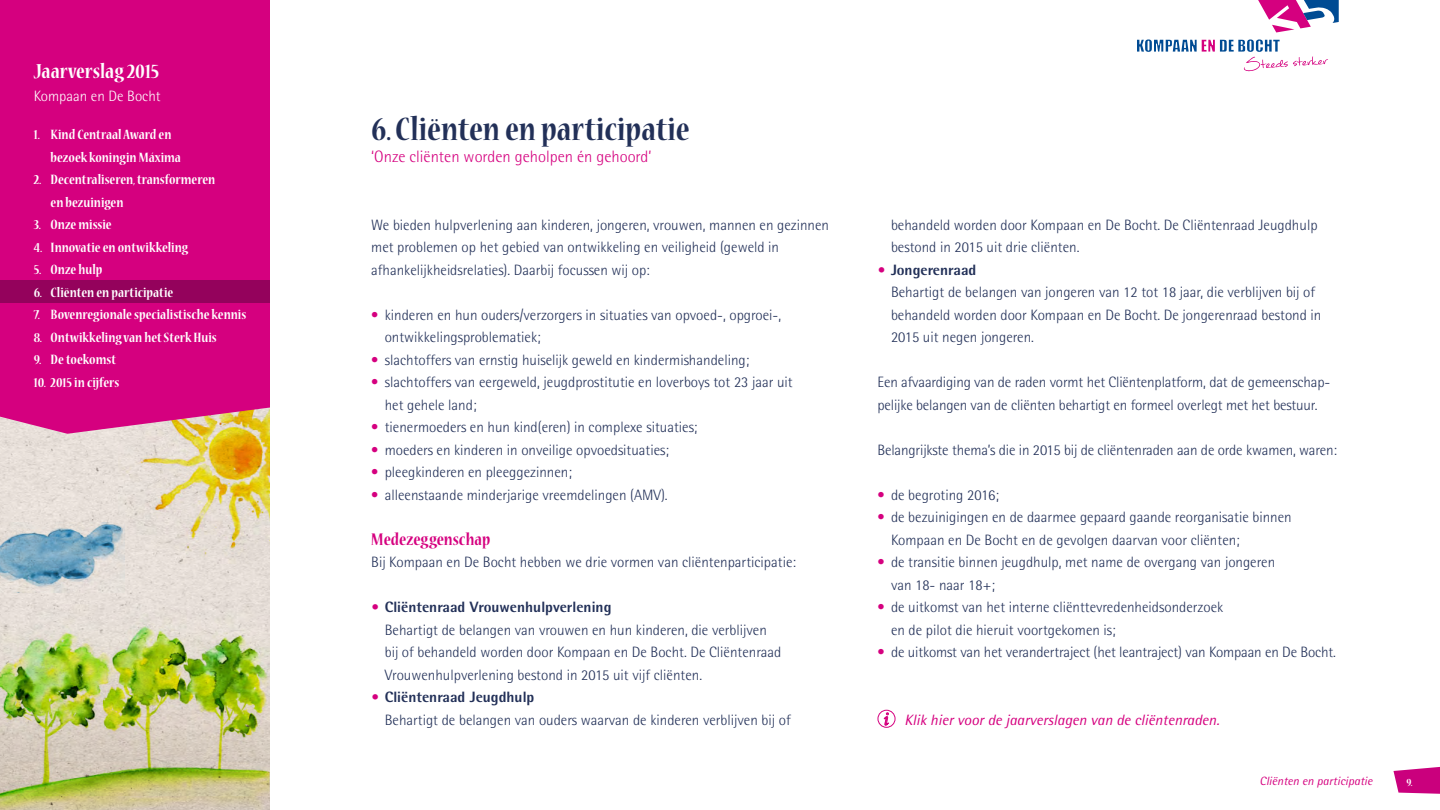
<style>
.page{position:relative;width:1440px;height:810px;background:#fff}
.page>*{position:absolute;margin:0;border:0;box-sizing:border-box;transform-origin:0 0}
.t1{font:700 condensed 36px "Nueva Std";color:#223058}
.t2{font:700 condensed 22.5px "Nueva Std";color:#fff}
.t3{font:700 condensed 18.75px "Nueva Std";color:#d5007f}
.t4{font:300 16.5px "Rotis Semi Sans";color:#d5007f}
.t5{font:300 15px/22.5px "Rotis Semi Sans";color:#223058}
.t6{font:700 condensed 15px/22.5px "Nueva Std";color:#fff}
.t7{font:italic 15px "Rotis Semi Sans";color:#d5007f}
.t8{font:300 15px "Rotis Semi Sans";color:#fff}
.t9{font:italic 12px "Rotis Semi Sans";color:#d5007f}
.t10{font:700 condensed 12px "Nueva Std";color:#fff}
.s1{color:#d5007f}
.s2{font-weight:800;color:#d5007f}
.s3{font-weight:800}
.s4{font-family:"Agfa Rotis Serif";font-size:18.23px}
</style>
<div class="page">
<img style="left:0;top:434px;width:270px;height:170px">
<img style="left:118px;top:434px;width:152px;height:129px">
<div style="left:0;top:0;width:270px;height:434px;background:#d5007f"></div>
<img style="left:0;top:522px;width:125px;height:71px">
<img style="left:0;top:604px;width:270px;height:206px">
<svg style="left:1258px;top:0;width:81px;height:32px"></svg>
<svg style="left:1137px;top:39px;width:191px;height:32px"></svg>
<svg style="left:1394px;top:767px;width:46px;height:27px"></svg>
<svg style="left:884px;top:713px;width:5px;height:13px"></svg>
<div style="left:878px;top:710px;width:18px;height:18px;border:1px solid #d5007f;border-radius:50%"></div>
<div style="left:0;top:281px;width:270px;height:22px;background:#94025c"></div>
<h2 class="t2" style="left:34px;top:61px;width:127px">Jaarverslag 2015</h2>
<p class="t8" style="left:34px;top:87px;width:129px">Kompaan en De Bocht</p>
<p class="t6" style="left:51px;top:124px;width:132px;text-indent:-17px">1. Kind Centraal Award en bezoek koningin Máxima</p>
<p class="t6" style="left:51px;top:169px;width:166px;text-indent:-17px">2. Decentraliseren, transformeren en bezuinigen</p>
<p class="t6" style="left:34px;top:214px;width:79px">3. Onze missie</p>
<p class="t6" style="left:34px;top:237px;width:156px">4. Innovatie en ontwikkeling</p>
<p class="t6" style="left:34px;top:259px;width:70px">5. Onze hulp</p>
<p class="t6" style="left:34px;top:282px;width:141px">6. Cliënten en participatie</p>
<p class="t6" style="left:34px;top:304px;width:214px">7. Bovenregionale specialistische kennis</p>
<p class="t6" style="left:34px;top:327px;width:184px">8. Ontwikkeling van het Sterk Huis</p>
<p class="t6" style="left:34px;top:349px;width:84px">9. De toekomst</p>
<p class="t6" style="left:34px;top:372px;width:87px">10. 2015 in cijfers</p>
<h1 class="t1" style="left:371px;top:112px;width:320px">6. Cliënten en participatie</h1>
<p class="t4" style="left:371px;top:147px;width:282px">‘Onze cliënten worden geholpen én gehoord’</p>
<p class="t5" style="left:371px;top:213px;width:459px">We bieden hulpverlening aan kinderen, jongeren, vrouwen, mannen en gezinnen met problemen op het gebied van ontwikkeling en veiligheid (geweld in afhankelijkheidsrelaties). Daarbij focussen wij op:</p>
<p class="t5" style="left:385px;top:303px;width:398px;text-indent:-14px"><span class="s1">•</span> kinderen en hun ouders/verzorgers in situaties van opvoed-, opgroei-, ontwikkelingsproblematiek;</p>
<p class="t5" style="left:371px;top:348px;width:380px"><span class="s1">•</span> slachtoffers van ernstig huiselijk geweld en kindermishandeling;</p>
<p class="t5" style="left:385px;top:371px;width:410px;text-indent:-14px"><span class="s1">•</span> slachtoffers van eergeweld, jeugdprostitutie en loverboys tot 23 jaar uit het gehele land;</p>
<p class="t5" style="left:371px;top:416px;width:328px"><span class="s1">•</span> tienermoeders en hun kind(eren) in complexe situaties;</p>
<p class="t5" style="left:371px;top:438px;width:299px"><span class="s1">•</span> moeders en kinderen in onveilige opvoedsituaties;</p>
<p class="t5" style="left:371px;top:461px;width:202px"><span class="s1">•</span> pleegkinderen en pleeggezinnen;</p>
<p class="t5" style="left:371px;top:483px;width:298px"><span class="s1">•</span> alleenstaande minderjarige vreemdelingen (AMV).</p>
<p class="t3" style="left:371px;top:530px;width:120px">Medezeggenschap</p>
<p class="t5" style="left:371px;top:551px;width:426px">Bij Kompaan en De Bocht hebben we drie vormen van cliëntenparticipatie:</p>
<p class="t5" style="left:385px;top:596px;width:398px;text-indent:-14px"><span class="s2">•</span> <span class="s3">Cliëntenraad Vrouwenhulpverlening<br></span>Behartigt de belangen van vrouwen en hun kinderen, die verblijven bij of behandeld worden door Kompaan en De Bocht. De Cliëntenraad Vrouwenhulpverlening bestond in 2015 uit vijf cliënten.</p>
<p class="t5" style="left:385px;top:686px;width:407px;text-indent:-14px"><span class="s2">•</span> <span class="s3">Cliëntenraad Jeugdhulp<br></span>Behartigt de belangen van ouders waarvan de kinderen verblijven bij of</p>
<p class="t5" style="left:891px;top:213px;width:428px">behandeld worden door Kompaan en De Bocht. De Cliëntenraad Jeugdhulp bestond in 2015 uit drie cliënten.</p>
<p class="t5" style="left:891px;top:258px;width:432px;text-indent:-14px"><span class="s2">•</span> <span class="s3">Jongerenraad<br></span>Behartigt de belangen van jongeren van 12 tot 18 jaar, die verblijven bij of behandeld worden door Kompaan en De Bocht. De jongerenraad bestond in 2015 uit negen jongeren.</p>
<p class="t5" style="left:878px;top:371px;width:454px">Een afvaardiging van de raden vormt het Cliëntenplatform, dat de gemeenschap&shy;pelijke belangen van de cliënten behartigt en formeel overlegt met het bestuur.</p>
<p class="t5" style="left:878px;top:438px;width:461px">Belangrijkste thema’s die in 2015 bij de cliëntenraden aan de orde kwamen, waren:</p>
<p class="t5" style="left:878px;top:483px;width:123px"><span class="s1">•</span> de begroting 2016;</p>
<p class="t5" style="left:891px;top:506px;width:402px;text-indent:-14px"><span class="s1">•</span> de bezuinigingen en de daarmee gepaard gaande reorganisatie binnen<br>Kompaan en De Bocht en de gevolgen daarvan voor cliënten;</p>
<p class="t5" style="left:891px;top:551px;width:386px;text-indent:-14px"><span class="s1">•</span> de transitie binnen jeugdhulp, met name de overgang van jongeren van 18- naar 18+;</p>
<p class="t5" style="left:891px;top:596px;width:334px;text-indent:-14px"><span class="s1">•</span> de uitkomst van het interne cliënttevredenheidsonderzoek en de pilot die hieruit voortgekomen is;</p>
<p class="t5" style="left:878px;top:641px;width:460px"><span class="s1">•</span> de uitkomst van het verandertraject (het leantraject) van Kompaan en De Bocht.</p>
<p class="t7" style="left:883px;top:710px;width:338px"><span class="s4">i</span> Klik hier voor de jaarverslagen van de cliëntenraden.</p>
<p class="t9" style="left:1260px;top:774px;width:114px">Cliënten en participatie</p>
<p class="t10" style="left:1406px;top:777px;width:8px">9.</p>
</div>
